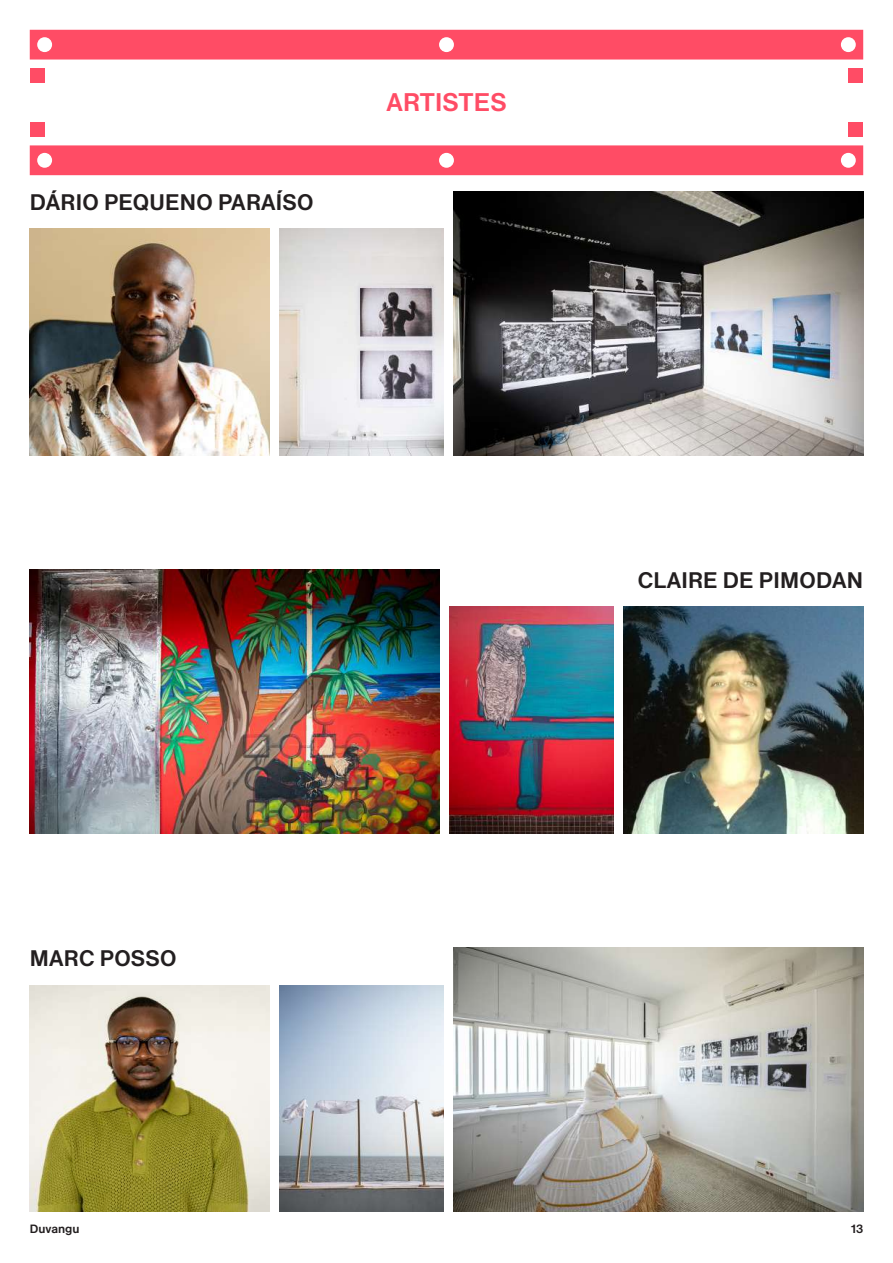
<style>
.page{position:relative;width:893px;height:1263px;background:#fff}
.page>*{position:absolute;margin:0;border:0;box-sizing:border-box;transform-origin:0 0}
.t1{font:500 25.5px "Antique Legacy";letter-spacing:.01em;color:#ff4c65}
.t2{font:500 22.5px "Antique Legacy";letter-spacing:.01em;color:#231f20}
.t3{font:500 12px "Antique Legacy";color:#231f20}
</style>
<div class="page">
<div style="left:30px;top:68px;width:15px;height:15px;background:#ff4c65"></div>
<div style="left:848px;top:68px;width:15px;height:15px;background:#ff4c65"></div>
<div style="left:30px;top:122px;width:15px;height:15px;background:#ff4c65"></div>
<div style="left:848px;top:122px;width:15px;height:15px;background:#ff4c65"></div>
<div style="left:30px;top:30px;width:833px;height:30px;background:#ff4c65"></div>
<div style="left:30px;top:145px;width:833px;height:30px;background:#ff4c65"></div>
<img style="left:454px;top:191px;width:409px;height:264px">
<img style="left:30px;top:229px;width:240px;height:226px">
<img style="left:280px;top:229px;width:164px;height:226px">
<img style="left:454px;top:947px;width:409px;height:265px">
<img style="left:30px;top:985px;width:240px;height:227px">
<img style="left:280px;top:985px;width:164px;height:227px">
<img style="left:30px;top:569px;width:409px;height:265px">
<img style="left:623px;top:607px;width:240px;height:227px">
<img style="left:449px;top:607px;width:164px;height:227px">
<p class="t2" style="left:30px;top:186px;width:285px">DÁRIO PEQUENO PARAÍSO</p>
<p class="t1" style="left:386px;top:85px;width:122px">ARTISTES</p>
<p class="t2" style="left:638px;top:565px;width:227px">CLAIRE DE PIMODAN</p>
<p class="t2" style="left:30px;top:943px;width:148px">MARC POSSO</p>
<p class="t3" style="left:30px;top:1221px;width:51px">Duvangu</p>
<p class="t3" style="left:851px;top:1221px;width:14px">13</p>
</div>
